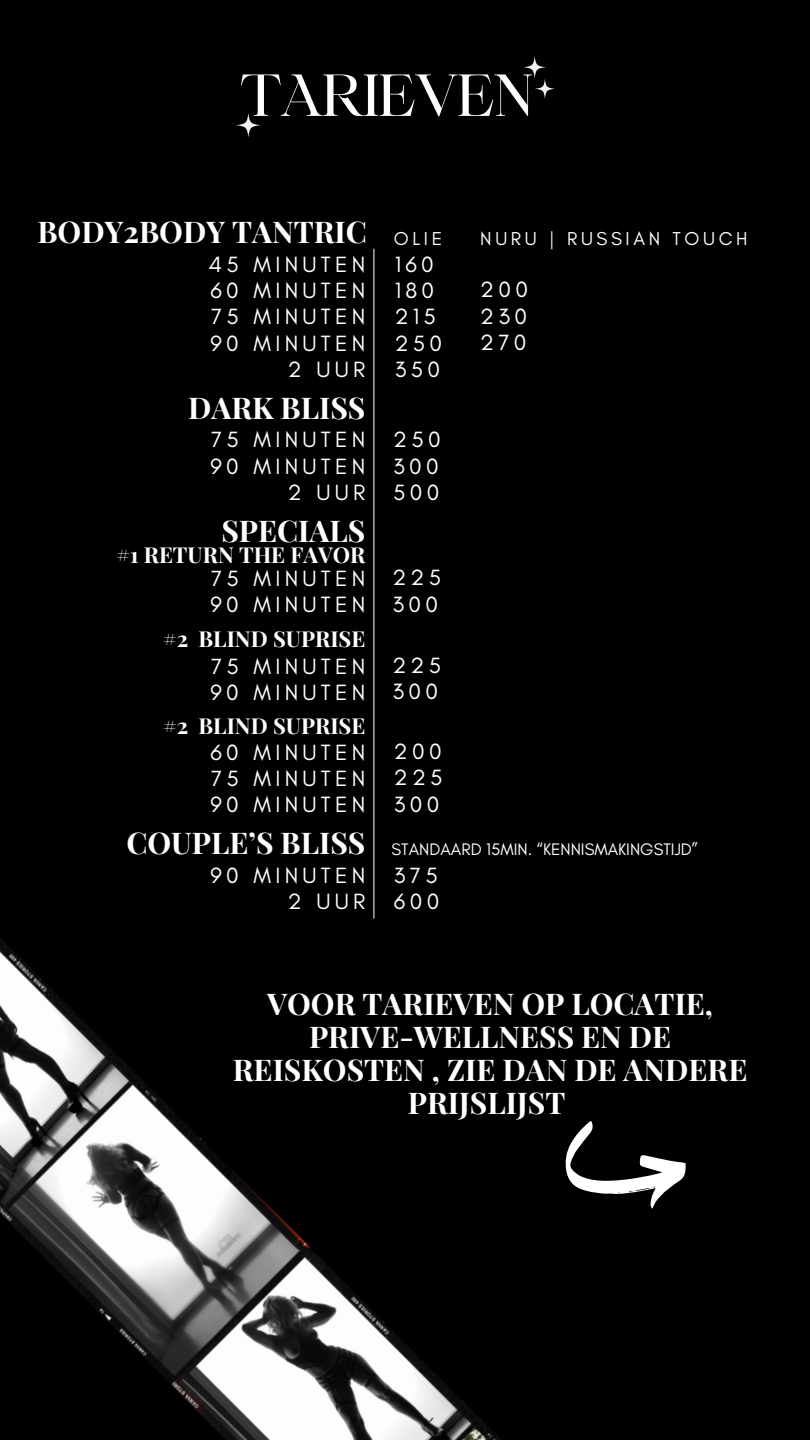
<style>
.page{position:relative;width:810px;height:1440px;background:#000}
.page>*{position:absolute;margin:0;border:0;box-sizing:border-box;transform-origin:0 0}
.t1{font:56.8px "Maharlika";letter-spacing:-.03em;color:#fff}
.t2{font:700 30px/33px "Playfair Display";color:#fff;text-align:center}
.t3{font:22.5px "Glacial Indifference";letter-spacing:.19em;color:#fff}
.t4{font:700 22px "Playfair Display";color:#fff}
.t5{font:19px "Glacial Indifference";letter-spacing:.19em;color:#fff}
.t6{font:17px "Glacial Indifference";color:#fff}
</style>
<div class="page">
<img style="left:0;top:939px;width:309px;height:445px">
<img style="left:171px;top:1246px;width:328px;height:194px">
<hr style="left:374px;top:249px;width:1px;height:670px;background:#fff">
<svg style="left:236px;top:113px;width:25px;height:24px"></svg>
<svg style="left:524px;top:56px;width:31px;height:43px"></svg>
<svg style="left:565px;top:1121px;width:121px;height:88px"></svg>
<p class="t1" style="left:240px;top:72px;width:295px">TARIEVEN</p>
<p class="t2" style="left:37px;top:214px;width:331px">BODY2BODY TANTRIC</p>
<p class="t3" style="left:209px;top:251px;width:158px">45 MINUTEN</p>
<p class="t3" style="left:210px;top:277px;width:157px">60 MINUTEN</p>
<p class="t3" style="left:211px;top:303px;width:156px">75 MINUTEN</p>
<p class="t3" style="left:210px;top:329px;width:157px">90 MINUTEN</p>
<p class="t3" style="left:288px;top:356px;width:79px">2 UUR</p>
<p class="t2" style="left:188px;top:390px;width:179px">DARK BLISS</p>
<p class="t3" style="left:211px;top:426px;width:156px">75 MINUTEN</p>
<p class="t3" style="left:210px;top:452px;width:157px">90 MINUTEN</p>
<p class="t3" style="left:288px;top:479px;width:79px">2 UUR</p>
<p class="t2" style="left:221px;top:513px;width:146px">SPECIALS</p>
<p class="t3" style="left:211px;top:565px;width:156px">75 MINUTEN</p>
<p class="t3" style="left:210px;top:591px;width:157px">90 MINUTEN</p>
<p class="t4" style="left:117px;top:540px;width:250px">#1 RETURN THE FAVOR</p>
<p class="t4" style="left:163px;top:623px;width:204px">#2 BLIND SUPRISE</p>
<p class="t3" style="left:211px;top:652px;width:156px">75 MINUTEN</p>
<p class="t3" style="left:210px;top:678px;width:157px">90 MINUTEN</p>
<p class="t4" style="left:163px;top:710px;width:204px">#2 BLIND SUPRISE</p>
<p class="t3" style="left:210px;top:738px;width:157px">60 MINUTEN</p>
<p class="t3" style="left:211px;top:765px;width:156px">75 MINUTEN</p>
<p class="t3" style="left:210px;top:791px;width:157px">90 MINUTEN</p>
<p class="t2" style="left:126px;top:825px;width:241px">COUPLE’S BLISS</p>
<p class="t3" style="left:210px;top:861px;width:157px">90 MINUTEN</p>
<p class="t3" style="left:288px;top:888px;width:79px">2 UUR</p>
<p class="t5" style="left:394px;top:227px;width:50px">OLIE</p>
<p class="t3" style="left:395px;top:251px;width:41px">160</p>
<p class="t3" style="left:395px;top:277px;width:41px">180</p>
<p class="t3" style="left:395px;top:303px;width:43px">215</p>
<p class="t3" style="left:395px;top:329px;width:49px">250</p>
<p class="t3" style="left:395px;top:356px;width:47px">350</p>
<p class="t3" style="left:393px;top:426px;width:49px">250</p>
<p class="t3" style="left:393px;top:452px;width:47px">300</p>
<p class="t3" style="left:393px;top:479px;width:48px">500</p>
<p class="t3" style="left:392px;top:564px;width:50px">225</p>
<p class="t3" style="left:392px;top:590px;width:47px">300</p>
<p class="t3" style="left:392px;top:651px;width:50px">225</p>
<p class="t3" style="left:392px;top:677px;width:47px">300</p>
<p class="t3" style="left:394px;top:738px;width:49px">200</p>
<p class="t3" style="left:394px;top:764px;width:50px">225</p>
<p class="t3" style="left:394px;top:790px;width:47px">300</p>
<p class="t5" style="left:480px;top:227px;width:269px">NURU | RUSSIAN TOUCH</p>
<p class="t3" style="left:480px;top:276px;width:49px">200</p>
<p class="t3" style="left:480px;top:302px;width:48px">230</p>
<p class="t3" style="left:480px;top:328px;width:48px">270</p>
<p class="t6" style="left:392px;top:839px;width:308px">STANDAARD 15MIN. “KENNISMAKINGSTIJD”</p>
<p class="t3" style="left:394px;top:861px;width:45px">375</p>
<p class="t3" style="left:394px;top:888px;width:47px">600</p>
<p class="t2" style="left:233px;top:986px;width:516px">VOOR TARIEVEN OP LOCATIE,<br>PRIVE-WELLNESS EN DE<br>REISKOSTEN , ZIE DAN DE ANDERE<br>PRIJSLIJST</p>
</div>
